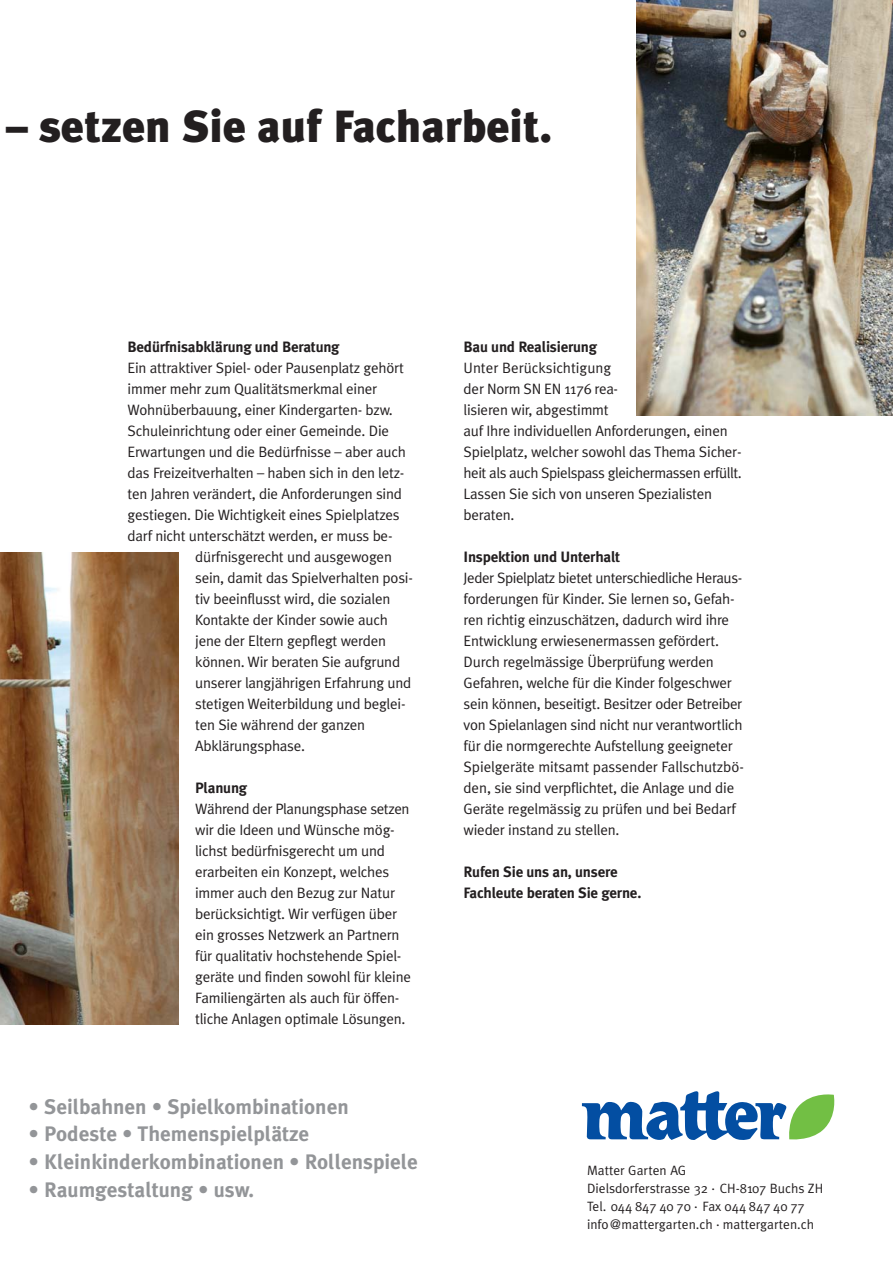
<style>
.page{position:relative;width:893px;height:1263px;background:#fff}
.page>*{position:absolute;margin:0;border:0;box-sizing:border-box;transform-origin:0 0}
.t1{font:900 45px "Meta Plus";color:#231f20}
.t2{font:700 21px "Meta Plus";color:#939598}
.t3{font:15px/21px "Meta Plus Normal";letter-spacing:-.015em;color:#231f20}
.t4{font:700 15px/21px "Meta Plus";letter-spacing:-.015em;color:#231f20}
.t5{font:13.5px/18px "Meta Plus Normal";color:#231f20}
</style>
<div class="page">
<img style="left:0;top:553px;width:179px;height:472px">
<img style="left:636px;top:0;width:257px;height:415px">
<svg style="left:582px;top:1091px;width:252px;height:49px"></svg>
<h1 class="t1" style="left:6px;top:107px;width:547px">– setzen Sie auf Facharbeit.</h1>
<p class="t4" style="left:128px;top:337px;width:213px">Bedürfnisabklärung und Beratung</p>
<p class="t3" style="left:128px;top:358px;width:278px">Ein attraktiver Spiel- oder Pausenplatz gehört</p>
<p class="t3" style="left:128px;top:379px;width:251px">immer mehr zum Qualitätsmerkmal einer</p>
<p class="t3" style="left:128px;top:400px;width:267px">Wohn überbauung, einer Kindergarten- bzw.</p>
<p class="t3" style="left:128px;top:421px;width:263px">Schuleinrichtung oder einer Gemeinde. Die</p>
<p class="t3" style="left:128px;top:442px;width:280px">Erwartungen und die Bedürfnisse – aber auch</p>
<p class="t3" style="left:128px;top:463px;width:278px">das Freizeitverhalten – haben sich in den letz-</p>
<p class="t3" style="left:128px;top:484px;width:276px">ten Jahren verändert, die Anforderungen sind</p>
<p class="t3" style="left:128px;top:505px;width:274px">gestiegen. Die Wichtigkeit eines Spielplatzes</p>
<p class="t3" style="left:128px;top:526px;width:266px">darf nicht unterschätzt werden, er muss be -</p>
<p class="t3" style="left:195px;top:547px;width:198px">dürfnisgerecht und ausgewogen</p>
<p class="t3" style="left:195px;top:568px;width:219px">sein, damit das Spielverhal ten posi-</p>
<p class="t3" style="left:195px;top:589px;width:197px">tiv beeinflusst wird, die sozialen</p>
<p class="t3" style="left:195px;top:610px;width:194px">Kontakte der Kinder sowie auch</p>
<p class="t3" style="left:195px;top:631px;width:192px">jene der Eltern ge pflegt werden</p>
<p class="t3" style="left:195px;top:652px;width:207px">können. Wir beraten Sie aufgrund</p>
<p class="t3" style="left:195px;top:673px;width:218px">unserer langjährigen Erfahrung und</p>
<p class="t3" style="left:195px;top:694px;width:212px">stetigen Weiterbildung und beglei-</p>
<p class="t3" style="left:195px;top:715px;width:171px">ten Sie während der ganzen</p>
<p class="t3" style="left:195px;top:736px;width:112px">Abklärungsphase.</p>
<p class="t4" style="left:195px;top:778px;width:54px">Planung</p>
<p class="t3" style="left:195px;top:799px;width:217px">Während der Planungsphase setzen wir die Ideen und Wünsche mög&shy;lichst bedürfnisgerecht um und erarbeiten ein Konzept, welches immer auch den Bezug zur Natur berücksichtigt. Wir verfügen über ein grosses Netzwerk an Partnern für qualitativ hochstehende Spiel - geräte und finden sowohl für kleine Familiengärten als auch für öffen - tliche Anlagen optimale Lösungen.</p>
<h2 class="t2" style="left:29px;top:1098px;width:322px">• Seilbahnen • Spielkombinationen</h2>
<h2 class="t2" style="left:29px;top:1126px;width:282px">• Podeste • Themenspielplätze</h2>
<h2 class="t2" style="left:29px;top:1154px;width:391px">• Kleinkinderkombinationen • Rollenspiele</h2>
<h2 class="t2" style="left:29px;top:1182px;width:227px">• Raumgestaltung • usw.</h2>
<p class="t4" style="left:464px;top:337px;width:135px">Bau und Realisierung</p>
<p class="t3" style="left:464px;top:358px;width:280px">Unter Berücksichtigung<br>der Norm SN EN 1176 rea -<br>lisieren wir, abgestimmt<br>auf Ihre individuellen Anforderungen, einen Spielplatz, welcher sowohl das Thema Sicher - heit als auch Spiel spass gleichermassen erfüllt.<br>Lassen Sie sich von unseren Spezialisten beraten.</p>
<p class="t4" style="left:464px;top:547px;width:158px">Inspektion und Unterhalt</p>
<p class="t3" style="left:464px;top:568px;width:282px">Jeder Spielplatz bietet unterschiedliche Heraus - forderungen für Kinder. Sie lernen so, Gefah - ren richtig einzuschätzen, dadurch wird ihre Entwicklung erwiesenermassen gefördert.<br>Durch regelmässige Überprüfung werden Gefahren, welche für die Kinder folgeschwer sein können, beseitigt. Besitzer oder Betrei ber von Spielanlagen sind nicht nur verantwortlich für die normgerechte Aufstellung geeigneter Spielgeräte mitsamt passender Fallschutzbö - den, sie sind verpflichtet, die Anlage und die Geräte regelmässig zu prüfen und bei Bedarf wieder instand zu stellen.</p>
<p class="t4" style="left:464px;top:862px;width:179px">Rufen Sie uns an, unsere<br>Fachleute beraten Sie gerne.</p>
<p class="t5" style="left:587px;top:1162px;width:238px">Matter Garten AG<br>Dielsdorferstrasse 32 . CH-8107 Buchs ZH Tel. 044 847 40 70 . Fax 044 847 40 77 info@mattergarten.ch . mattergarten.ch</p>
</div>
